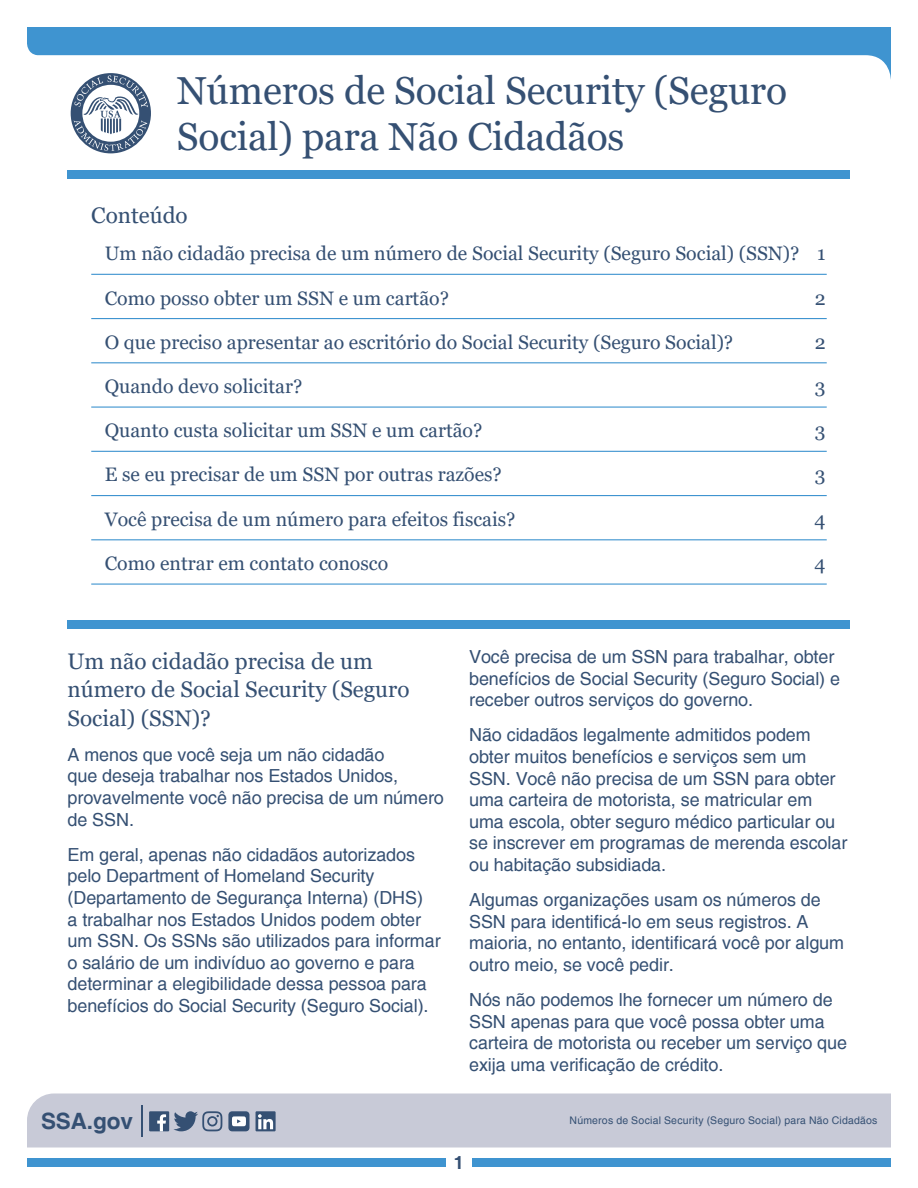
<style>
.page{position:relative;width:918px;height:1188px;background:#fff}
.page>*{position:absolute;margin:0;border:0;box-sizing:border-box;transform-origin:0 0}
.t1{font:39px/46.8px "Georgia";letter-spacing:-.005em;color:#355073}
.t2{font:22.5px/28.5px "Georgia";color:#355073}
.t3{font:700 22.5px "Helvetica";letter-spacing:-.005em;color:#355073}
.t4{font:19.5px "Georgia";color:#355073}
.t5{font:18px/21.6px "Helvetica";letter-spacing:-.005em;color:#355073}
.t6{font:700 18px "Helvetica";color:#355073}
.t7{font:10.5px "Helvetica";letter-spacing:.02em;color:#355073}
</style>
<div class="page">
<div style="left:27px;top:1159px;width:419px;height:8px;background:#3f94d0"></div>
<div style="left:472px;top:1159px;width:419px;height:8px;background:#3f94d0"></div>
<div style="left:27px;top:1094px;width:864px;height:54px;background:#c8cad7"></div>
<hr style="left:141px;top:1105px;width:1px;height:32px;background:#355073">
<div style="left:68px;top:171px;width:782px;height:8px;background:#3f94d0"></div>
<svg style="left:27px;top:27px;width:864px;height:53px;fill:#3f94d0"></svg>
<div style="left:67px;top:70px;width:87px;height:87px;border:3px solid #fff;border-radius:50%"></div>
<div style="left:71px;top:73px;width:80px;height:80px;background:#355073;border-radius:50%"></div>
<svg style="left:74px;top:76px;width:74px;height:75px"></svg>
<hr style="left:91px;top:274px;width:736px;height:1px;background:#3f94d0">
<hr style="left:91px;top:318px;width:736px;height:1px;background:#3f94d0">
<hr style="left:91px;top:362px;width:736px;height:1px;background:#3f94d0">
<hr style="left:91px;top:407px;width:736px;height:1px;background:#3f94d0">
<hr style="left:91px;top:451px;width:736px;height:1px;background:#3f94d0">
<hr style="left:91px;top:495px;width:736px;height:1px;background:#3f94d0">
<hr style="left:91px;top:539px;width:736px;height:1px;background:#3f94d0">
<hr style="left:91px;top:584px;width:736px;height:1px;background:#3f94d0">
<div style="left:68px;top:620px;width:782px;height:8px;background:#3f94d0"></div>
<div style="left:149px;top:1111px;width:20px;height:20px;background:#355073"></div>
<svg style="left:157px;top:1114px;width:9px;height:17px"></svg>
<svg style="left:173px;top:1111px;width:49px;height:20px"></svg>
<svg style="left:228px;top:1111px;width:22px;height:20px"></svg>
<svg style="left:256px;top:1111px;width:20px;height:20px"></svg>
<svg style="left:258px;top:1114px;width:15px;height:15px"></svg>
<h1 class="t1" style="left:177px;top:68px;width:612px">Números de Social Security (Seguro<br>Social) para Não Cidadãos</h1>
<h1 class="t2" style="left:91px;top:201px;width:98px">Conteúdo</h1>
<p class="t4" style="left:105px;top:242px;width:722px">Um não cidadão precisa de um número de Social Security (Seguro Social) (SSN)? 1</p>
<p class="t4" style="left:105px;top:286px;width:346px">Como posso obter um SSN e um cartão?</p>
<p class="t4" style="left:815px;top:286px;width:12px">2</p>
<p class="t4" style="left:105px;top:330px;width:630px">O que preciso apresentar ao escritório do Social Security (Seguro Social)?</p>
<p class="t4" style="left:815px;top:330px;width:12px">2</p>
<p class="t4" style="left:105px;top:374px;width:199px">Quando devo solicitar?</p>
<p class="t4" style="left:815px;top:374px;width:12px">3</p>
<p class="t4" style="left:105px;top:419px;width:379px">Quanto custa solicitar um SSN e um cartão?</p>
<p class="t4" style="left:815px;top:419px;width:12px">3</p>
<p class="t4" style="left:105px;top:463px;width:399px">E se eu precisar de um SSN por outras razões?</p>
<p class="t4" style="left:815px;top:463px;width:12px">3</p>
<p class="t4" style="left:105px;top:507px;width:412px">Você precisa de um número para efeitos fiscais?</p>
<p class="t4" style="left:815px;top:507px;width:13px">4</p>
<p class="t4" style="left:105px;top:551px;width:285px">Como entrar em contato conosco</p>
<p class="t4" style="left:815px;top:551px;width:13px">4</p>
<h1 class="t2" style="left:68px;top:647px;width:344px">Um não cidadão precisa de um número de Social Security (Seguro<br>Social) (SSN)?</h1>
<p class="t5" style="left:68px;top:744px;width:378px">A menos que você seja um não cidadão<br>que deseja trabalhar nos Estados Unidos, provavelmente você não precisa de um número de SSN.</p>
<p class="t5" style="left:68px;top:844px;width:375px">Em geral, apenas não cidadãos autorizados pelo Department of Homeland Security (Departamento de Segurança Interna) (DHS)<br>a trabalhar nos Estados Unidos podem obter um SSN. Os SSNs são utilizados para informar o salário de um indivíduo ao governo e para determinar a elegibilidade dessa pessoa para benefícios do Social Security (Seguro Social).</p>
<p class="t5" style="left:469px;top:647px;width:373px">Você precisa de um SSN para trabalhar, obter benefícios de Social Security (Seguro Social) e receber outros serviços do governo.</p>
<p class="t5" style="left:469px;top:725px;width:380px">Não cidadãos legalmente admitidos podem obter muitos benefícios e serviços sem um SSN. Você não precisa de um SSN para obter uma carteira de motorista, se matricular em uma escola, obter seguro médico particular ou se inscrever em programas de merenda escolar ou habitação subsidiada.</p>
<p class="t5" style="left:469px;top:890px;width:377px">Algumas organizações usam os números de SSN para identificá-lo em seus registros. A maioria, no entanto, identificará você por algum outro meio, se você pedir.</p>
<p class="t5" style="left:469px;top:990px;width:379px">Nós não podemos lhe fornecer um número de SSN apenas para que você possa obter uma carteira de motorista ou receber um serviço que exija uma verificação de crédito.</p>
<p class="t3" style="left:41px;top:1108px;width:93px">SSA.gov</p>
<p class="t6" style="left:454px;top:1152px;width:12px">1</p>
<p class="t7" style="left:570px;top:1115px;width:309px">Números de Social Security (Seguro Social) para Não Cidadãos</p>
</div>
